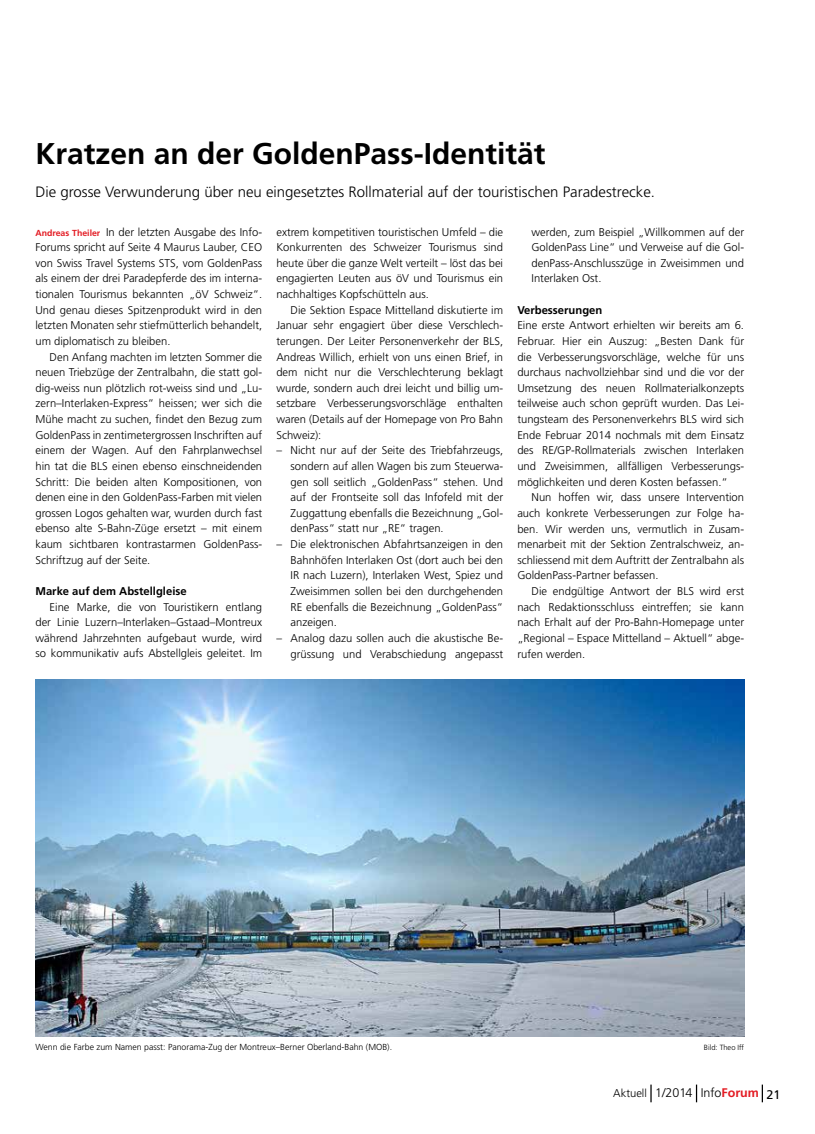
<style>
.page{position:relative;width:815px;height:1134px;background:#fff}
.page>*{position:absolute;margin:0;border:0;box-sizing:border-box;transform-origin:0 0}
.t1{font:700 30px "Frutiger";color:#000}
.t2{font:300 15px "Frutiger";color:#000}
.t3{font:300 12.5px "Frutiger";color:#000}
.t4{font:300 11.25px/15.6px "Frutiger";color:#000;text-align:justify}
.t5{font:700 11.25px "Frutiger";color:#000}
.t6{font:300 8.75px "Frutiger";color:#000}
.t7{font:300 7.5px "Frutiger";color:#000}
.s1{font-weight:700;font-size:8.75px;color:#e31b23}
.s2{font-size:11.25px}
.s3{font-weight:700;color:#e31b23}
.s4{font-weight:400}
</style>
<div class="page">
<svg style="left:650px;top:1084px;width:2px;height:18px"></svg>
<svg style="left:696px;top:1084px;width:1px;height:18px"></svg>
<svg style="left:762px;top:1084px;width:1px;height:18px"></svg>
<img style="left:35px;top:679px;width:709px;height:358px">
<h1 class="t1" style="left:35px;top:136px;width:512px">Kratzen an der GoldenPass-Identität</h1>
<h2 class="t2" style="left:35px;top:183px;width:621px">Die grosse Verwunderung über neu eingesetztes Rollmaterial auf der touristischen Paradestrecke.</h2>
<p class="t4" style="left:35px;top:224px;width:228px"><span class="s1">Andreas Theiler</span> In der letzten Ausgabe des Info-Forums spricht auf Seite 4 Maurus Lauber, CEO von Swiss Travel Systems STS, vom GoldenPass als einem der drei Paradepferde des im interna&shy;tionalen Tourismus bekannten „öV Schweiz“.<br>Und genau dieses Spitzenprodukt wird in den letzten Monaten sehr stiefmütterlich behandelt, um diplomatisch zu bleiben.</p>
<p class="t4" style="left:35px;top:349px;width:228px;text-indent:14px">Den Anfang machten im letzten Sommer die neuen Triebzüge der Zentralbahn, die statt gol&shy;dig-weiss nun plötzlich rot-weiss sind und „Lu&shy;zern–Interlaken-Express“ heissen; wer sich die Mühe macht zu suchen, findet den Bezug zum GoldenPass in zentimetergrossen Inschriften auf einem der Wagen. Auf den Fahrplanwechsel hin tat die BLS einen ebenso einschneidenden Schritt: Die beiden alten Kompositionen, von denen eine in den GoldenPass-Farben mit vielen grossen Logos gehalten war, wurden durch fast ebenso alte S-Bahn-Züge ersetzt – mit einem kaum sichtbaren kontrastarmen GoldenPass-Schriftzug auf der Seite.</p>
<p class="t5" style="left:35px;top:584px;width:153px">Marke auf dem Abstellgleise</p>
<p class="t4" style="left:35px;top:599px;width:228px;text-indent:14px">Eine Marke, die von Touristikern entlang der Linie Luzern–Interlaken–Gstaad–Montreux während Jahrzehnten aufgebaut wurde, wird so kommunikativ aufs Abstellgleis geleitet. Im</p>
<p class="t4" style="left:276px;top:224px;width:228px">extrem kompetitiven touristischen Umfeld – die Konkurrenten des Schweizer Tourismus sind heute über die ganze Welt verteilt – löst das bei engagierten Leuten aus öV und Tourismus ein nachhaltiges Kopfschütteln aus.</p>
<p class="t4" style="left:276px;top:302px;width:228px;text-indent:14px">Die Sektion Espace Mittelland diskutierte im Januar sehr engagiert über diese Verschlech&shy;terungen. Der Leiter Personenverkehr der BLS, Andreas Willich, erhielt von uns einen Brief, in dem nicht nur die Verschlechterung beklagt wurde, sondern auch drei leicht und billig um&shy;setzbare Verbesserungsvorschläge enthalten waren (Details auf der Homepage von Pro Bahn Schweiz):</p>
<p class="t4" style="left:291px;top:443px;width:214px;text-indent:-14px">– Nicht nur auf der Seite des Triebfahrzeugs, sondern auf allen Wagen bis zum Steuerwa&shy;gen soll seitlich „GoldenPass“ stehen. Und auf der Frontseite soll das Infofeld mit der Zuggattung ebenfalls die Bezeichnung „Gol&shy;denPass“ statt nur „RE“ tragen.</p>
<p class="t4" style="left:291px;top:537px;width:214px;text-indent:-14px">– Die elektronischen Abfahrtsanzeigen in den Bahnhöfen Interlaken Ost (dort auch bei den IR nach Luzern), Interlaken West, Spiez und Zweisimmen sollen bei den durchgehenden RE ebenfalls die Bezeichnung „GoldenPass“ anzeigen.</p>
<p class="t4" style="left:276px;top:630px;width:228px;text-align:right">– Analog dazu sollen auch die akustische Be&shy;grüssung und Verabschiedung angepasst</p>
<p class="t4" style="left:531px;top:224px;width:214px">werden, zum Beispiel „Willkommen auf der GoldenPass Line“ und Verweise auf die Gol&shy;denPass-Anschlusszüge in Zweisimmen und Interlaken Ost.</p>
<p class="t5" style="left:517px;top:303px;width:87px">Verbesserungen</p>
<p class="t4" style="left:517px;top:318px;width:228px">Eine erste Antwort erhielten wir bereits am 6.<br>Februar. Hier ein Auszug: „Besten Dank für die Verbesserungsvorschläge, welche für uns durchaus nachvollziehbar sind und die vor der Umsetzung des neuen Rollmaterialkonzepts teilweise auch schon geprüft wurden. Das Lei&shy;tungsteam des Personenverkehrs BLS wird sich Ende Februar 2014 nochmals mit dem Einsatz des RE/GP-Rollmaterials zwischen Interlaken und Zweisimmen, allfälligen Verbesserungs&shy;möglichkeiten und deren Kosten befassen.“</p>
<p class="t4" style="left:517px;top:490px;width:228px;text-indent:14px">Nun hoffen wir, dass unsere Intervention auch konkrete Verbesserungen zur Folge ha&shy;ben. Wir werden uns, vermutlich in Zusam&shy;menarbeit mit der Sektion Zentralschweiz, an&shy;schliessend mit dem Auftritt der Zentralbahn als GoldenPass-Partner befassen.</p>
<p class="t4" style="left:517px;top:583px;width:228px;text-indent:14px">Die endgültige Antwort der BLS wird erst nach Redaktionsschluss eintreffen; sie kann nach Erhalt auf der Pro-Bahn-Homepage unter „Regional – Espace Mittelland – Aktuell“ abge&shy;rufen werden.</p>
<p class="t6" style="left:35px;top:1042px;width:358px">Wenn die Farbe zum Namen passt: Panorama-Zug der Montreux–Berner Oberland-Bahn (MOB).</p>
<p class="t7" style="left:704px;top:1043px;width:42px">Bild: Theo Iff</p>
<p class="t3" style="left:613px;top:1086px;width:169px"><span class="s2">Aktuell</span> 1/2014 Info<span class="s3">Forum</span> <span class="s4">21</span></p>
</div>
